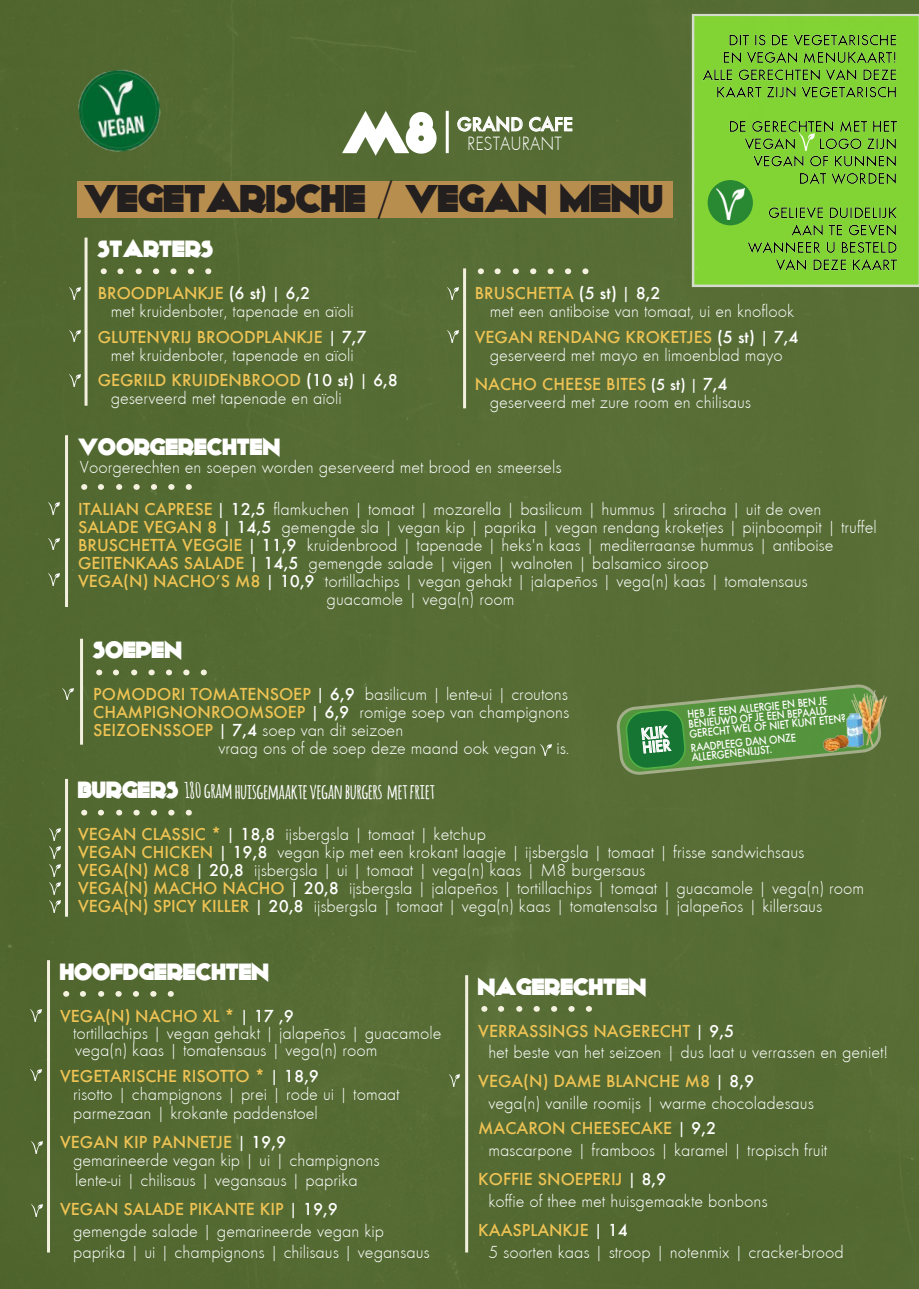
<style>
.page{position:relative;width:919px;height:1289px;background:#fff}
.page>*{position:absolute;margin:0;border:0;box-sizing:border-box;transform-origin:0 0}
.t1{font:59.4px "Kilo Gram";color:#fff}
.t2{font:39.45px "Kilo Gram";color:#241f1f}
.t3{font:24px "Kilo Gram";color:#fff}
.t4{font:700 21px "Amatic";color:#fff}
.t5{font:300 19.95px "Fuschia";color:#fff;scale:.89 1}
.t6{font:500 19.95px "Fuschia";color:#fff}
.t7{font:300 18px/18px "Fuschia";color:#fff}
.t8{font:500 16.8px/13.6px "Fuschia";color:#fff;scale:.9 1}
.t9{font:500 11.85px/9.8px "Fuschia";color:#fff;scale:.9 1}
.s1{font-weight:500;color:#efc354}
.s2{font-weight:500}
.s3{font-weight:500;font-size:16.5px}
</style>
<div class="page">
<div style="left:0;top:1px;width:918px;height:1287px;background:#556b33"></div>
<img style="left:78px;top:69px;width:83px;height:83px">
<img style="left:648px;top:0;width:270px;height:300px">
<svg style="left:707px;top:180px;width:45px;height:45px"></svg>
<img style="left:716px;top:189px;width:28px;height:30px">
<img style="left:799px;top:134px;width:15px;height:16px">
<div style="left:78px;top:181px;width:595px;height:36px;background:#b88e4f"></div>
<svg style="left:457px;top:115px;width:116px;height:18px"></svg>
<hr style="left:445px;top:111px;width:3px;height:42px;background:#fff">
<hr style="left:84px;top:237px;width:3px;height:169px;background:#f3f0df">
<svg style="left:69px;top:287px;width:11px;height:12px"></svg>
<svg style="left:69px;top:330px;width:11px;height:12px"></svg>
<svg style="left:69px;top:374px;width:11px;height:12px"></svg>
<svg style="left:447px;top:287px;width:11px;height:12px"></svg>
<svg style="left:447px;top:330px;width:11px;height:12px"></svg>
<hr style="left:463px;top:268px;width:3px;height:140px;background:#f3f0df">
<hr style="left:65px;top:435px;width:3px;height:172px;background:#f3f0df">
<svg style="left:49px;top:503px;width:11px;height:11px"></svg>
<svg style="left:49px;top:538px;width:11px;height:12px"></svg>
<svg style="left:49px;top:573px;width:10px;height:12px"></svg>
<hr style="left:80px;top:638px;width:3px;height:106px;background:#f3f0df">
<svg style="left:540px;top:744px;width:11px;height:11px"></svg>
<svg style="left:63px;top:688px;width:10px;height:12px"></svg>
<hr style="left:47px;top:960px;width:3px;height:292px;background:#f3f0df">
<svg style="left:31px;top:1009px;width:11px;height:12px"></svg>
<svg style="left:31px;top:1069px;width:11px;height:11px"></svg>
<svg style="left:31px;top:1141px;width:11px;height:12px"></svg>
<svg style="left:31px;top:1204px;width:11px;height:12px"></svg>
<hr style="left:65px;top:779px;width:3px;height:137px;background:#f3f0df">
<svg style="left:49px;top:828px;width:11px;height:12px"></svg>
<svg style="left:49px;top:846px;width:11px;height:12px"></svg>
<svg style="left:49px;top:864px;width:11px;height:12px"></svg>
<svg style="left:49px;top:882px;width:11px;height:12px"></svg>
<svg style="left:49px;top:900px;width:11px;height:12px"></svg>
<hr style="left:465px;top:975px;width:3px;height:277px;background:#f3f0df">
<svg style="left:449px;top:1074px;width:11px;height:12px"></svg>
<svg style="left:616px;top:684px;width:265px;height:90px"></svg>
<h1 class="t1" style="left:342px;top:96px;width:98px">m8</h1>
<p class="t6" style="left:457px;top:112px;width:117px">GRAND CAFE</p>
<p class="t5" style="left:467px;top:132px;width:108px">RESTAURANT</p>
<h2 class="t2" style="left:84px;top:174px;width:580px">VEGETARISCHE / VEGAN MENU</h2>
<h3 class="t3" style="left:98px;top:234px;width:117px">STARTERS</h3>
<p class="t7" style="left:111px;top:284px;width:244px;text-indent:-13px"><span class="s1">BROODPLANKJE</span> <span class="s2">(6 st) | 6,2<br></span>met kruidenboter, tapenade en aïoli</p>
<p class="t7" style="left:98px;top:328px;width:270px;text-align:center"><span class="s1">GLUTENVRIJ BROODPLANKJE</span> <span class="s2">| 7,7 </span>met kruidenboter, tapenade en aïoli</p>
<p class="t7" style="left:111px;top:371px;width:289px;text-indent:-13px"><span class="s1">GEGRILD KRUIDENBROOD</span> <span class="s2">(10 st) | 6,8 </span>geserveerd met tapenade en aïoli</p>
<h3 class="t3" style="left:78px;top:432px;width:203px">VOORGERECHTEN</h3>
<p class="t7" style="left:490px;top:284px;width:306px;text-indent:-15px"><span class="s1">BRUSCHETTA</span> <span class="s2">(5 st) | 8,2<br></span>met een antiboise van tomaat, ui en knoflook</p>
<p class="t7" style="left:475px;top:328px;width:325px;text-align:center"><span class="s1">VEGAN RENDANG KROKETJES</span> <span class="s2">(5 st) | 7,4 </span>geserveerd met mayo en limoenblad mayo</p>
<p class="t7" style="left:490px;top:375px;width:263px;text-indent:-15px"><span class="s1">NACHO CHEESE BITES</span> <span class="s3">(5 st) |</span> <span class="s2">7,4 </span>geserveerd met zure room en chilisaus</p>
<p class="t7" style="left:80px;top:458px;width:483px">Voorgerechten en soepen worden geserveerd met brood en smeersels</p>
<p class="t7" style="left:78px;top:500px;width:744px"><span class="s1">ITALIAN CAPRESE</span> <span class="s2">| 12,5</span> flamkuchen | tomaat | mozarella | basilicum | hummus | sriracha | uit de oven</p>
<p class="t7" style="left:78px;top:518px;width:800px"><span class="s1">SALADE VEGAN 8</span> <span class="s2">| 14,5</span> gemengde sla | vegan kip | paprika | vegan rendang kroketjes | pijnboompit | truffel</p>
<p class="t7" style="left:78px;top:536px;width:756px"><span class="s1">BRUSCHETTA VEGGIE</span> <span class="s2">| 11,9</span> kruidenbrood | tapenade | heks'n kaas | mediterraanse hummus | antiboise</p>
<p class="t7" style="left:78px;top:554px;width:632px"><span class="s1">GEITENKAAS SALADE</span> <span class="s2">| 14,5</span> gemengde salade | vijgen | walnoten | balsamico siroop</p>
<p class="t7" style="left:78px;top:572px;width:731px"><span class="s1">VEGA(N) NACHO’S M8</span> <span class="s2">| 10,9</span> tortillachips | vegan gehakt | jalapeños | vega(n) kaas | tomatensaus</p>
<p class="t7" style="left:326px;top:590px;width:189px">guacamole | vega(n) room</p>
<h3 class="t3" style="left:93px;top:635px;width:90px">SOEPEN</h3>
<p class="t7" style="left:93px;top:685px;width:476px"><span class="s1">POMODORI TOMATENSOEP</span> <span class="s2">| 6,9</span> basilicum | lente-ui | croutons</p>
<p class="t7" style="left:93px;top:703px;width:477px"><span class="s1">CHAMPIGNONROOMSOEP</span> <span class="s2">| 6,9</span> romige soep van champignons</p>
<p class="t7" style="left:93px;top:721px;width:311px"><span class="s1">SEIZOENSSOEP</span> <span class="s2">| 7,4</span> soep van dit seizoen</p>
<p class="t7" style="left:218px;top:739px;width:352px">vraag ons of de soep deze maand ook vegan is.</p>
<p class="t8" style="left:640px;top:727px;width:33px;rotate:-6deg">KLIK<br>HIER</p>
<p class="t9" style="left:687px;top:709px;width:176px;rotate:-6deg">HEB JE EEN ALLERGIE EN BEN JE<br>BENIEUWD OF JE EEN BEPAALD<br>GERECHT WEL OF NIET KUNT ETEN?</p>
<p class="t9" style="left:690px;top:743px;width:119px;rotate:-6deg">RAADPLEEG DAN ONZE<br>ALLERGENENLIJST.</p>
<h3 class="t3" style="left:78px;top:775px;width:102px">bURGERS</h3>
<p class="t7" style="left:78px;top:825px;width:787px"><span class="s1">VEGAN CLASSIC *</span> <span class="s2">| 18,8</span> ijsbergsla | tomaat | ketchup<br><span class="s1">VEGAN CHICKEN</span> <span class="s2">| 19,8</span> vegan kip met een krokant laagje | ijsbergsla | tomaat | frisse sandwichsaus <span class="s1">VEGA(N) MC8</span> <span class="s2">| 20,8</span> ijsbergsla | ui | tomaat | vega(n) kaas | M8 burgersaus<br><span class="s1">VEGA(N) MACHO NACHO</span> <span class="s2">| 20,8</span> ijsbergsla | jalapeños | tortillachips | tomaat | guacamole | vega(n) room <span class="s1">VEGA(N) SPICY KILLER</span> <span class="s2">| 20,8</span> ijsbergsla | tomaat | vega(n) kaas | tomatensalsa | jalapeños | killersaus</p>
<p class="t4" style="left:185px;top:775px;width:251px">180 GRAM HUISGEMAAKTE VEGAN BURGERS MET FRIET</p>
<h3 class="t3" style="left:60px;top:956px;width:210px">HOOFDGERECHTEN</h3>
<p class="t7" style="left:73px;top:1007px;width:370px;line-height:17.2px;text-indent:-13px"><span class="s1">VEGA(N) NACHO XL *</span> <span class="s2">| 17 ,9<br></span>tortillachips | vegan gehakt | jalapeños | guacamole vega(n) kaas | tomatensaus | vega(n) room</p>
<p class="t7" style="left:73px;top:1066px;width:328px;line-height:18.8px;text-indent:-13px"><span class="s1">VEGETARISCHE RISOTTO *</span> <span class="s2">| 18,9<br></span>risotto | champignons | prei | rode ui | tomaat parmezaan | krokante paddenstoel</p>
<p class="t7" style="left:73px;top:1133px;width:308px;line-height:17.2px;text-indent:-13px"><span class="s1">VEGAN KIP PANNETJE</span> <span class="s2">| 19,9 </span>gemarineerde vegan kip | ui | champignons</p>
<p class="t7" style="left:60px;top:1165px;width:299px;line-height:29.1px;text-indent:15px">lente-ui | chilisaus | vegansaus | paprika<br><span class="s1">VEGAN SALADE PIKANTE KIP</span> <span class="s2">| 19,9</span></p>
<p class="t7" style="left:73px;top:1219px;width:358px;line-height:21.6px">gemengde salade | gemarineerde vegan kip paprika | ui | champignons | chilisaus | vegansaus</p>
<h3 class="t3" style="left:478px;top:971px;width:170px">NAGERECHTEN</h3>
<p class="t7" style="left:488px;top:1020px;width:401px;line-height:21.6px;text-indent:-10px"><span class="s1">VERRASSINGS NAGERECHT</span> <span class="s2">| 9,5<br></span>het beste van het seizoen | dus laat u verrassen en geniet!</p>
<p class="t7" style="left:488px;top:1070px;width:327px;line-height:21.6px;text-indent:-10px"><span class="s1">VEGA(N) DAME BLANCHE M8</span> <span class="s2">| 8,9<br></span>vega(n) vanille roomijs | warme chocoladesaus</p>
<p class="t7" style="left:488px;top:1117px;width:340px;line-height:21.6px;text-indent:-10px"><span class="s1">MACARON CHEESECAKE</span> <span class="s2">| 9,2<br></span>mascarpone | framboos | karamel | tropisch fruit</p>
<p class="t7" style="left:488px;top:1168px;width:280px;line-height:21.6px;text-indent:-10px"><span class="s1">KOFFIE SNOEPERIJ</span> <span class="s2">| 8,9<br></span>koffie of thee met huisgemaakte bonbons</p>
<p class="t7" style="left:488px;top:1219px;width:357px;line-height:21.6px;text-indent:-10px"><span class="s1">KAASPLANKJE</span> <span class="s2">| 14<br></span>5 soorten kaas | stroop | notenmix | cracker-brood</p>
</div>
